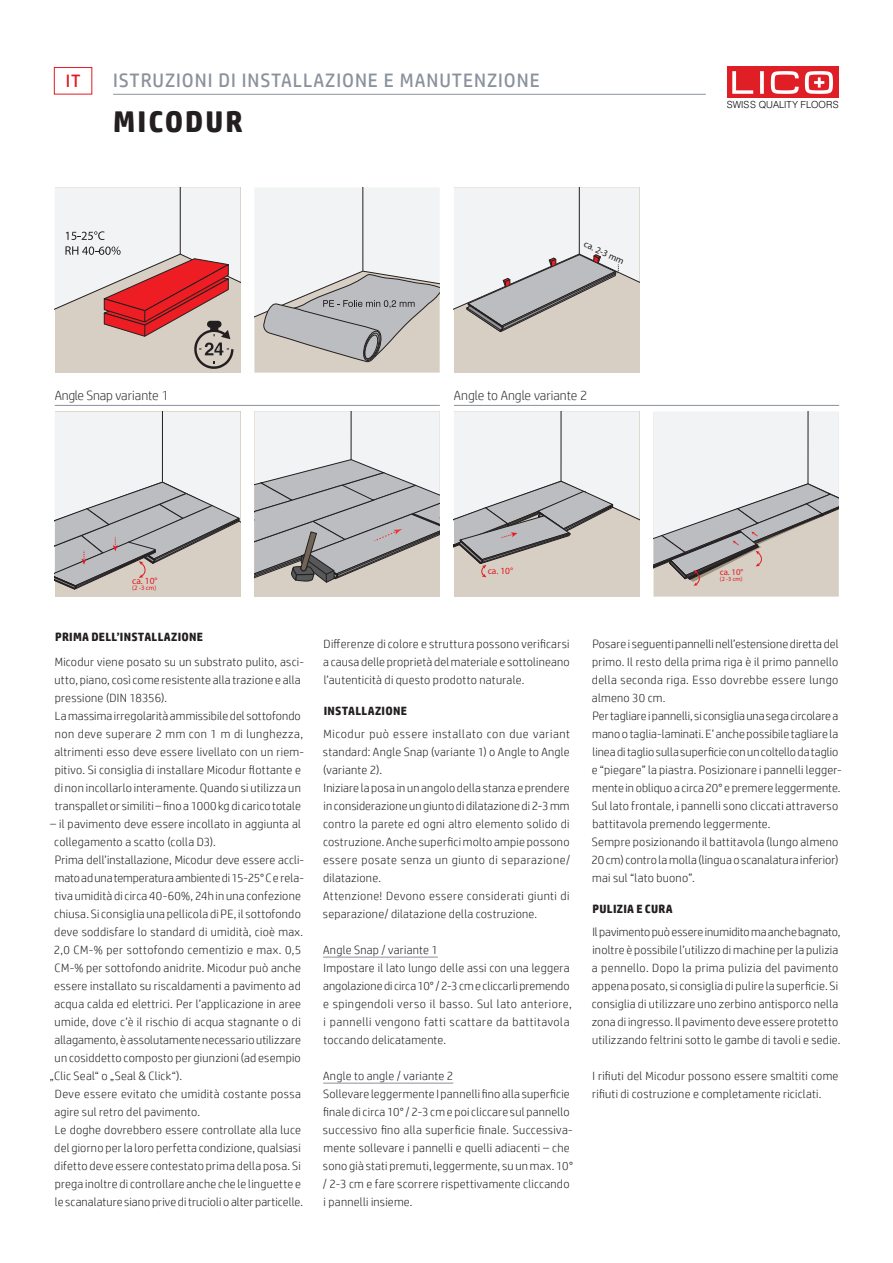
<style>
.page{position:relative;width:893px;height:1263px;background:#fff}
.page>*{position:absolute;margin:0;border:0;box-sizing:border-box;transform-origin:0 0}
.t1{font:700 30px "HP Simplified";letter-spacing:.07em;color:#231f20}
.t2{font:19.5px "HP Simplified";letter-spacing:.05em;color:#8b929c}
.t3{font:18px "HP Simplified";color:#e21a21}
.t4{font:300 13.35px "HP Simplified";color:#333233}
.Grundtext{font:300 12px/18px "HP Simplified";letter-spacing:.02em;color:#231f20}
.Überschrift{font:700 12px "HP Simplified";letter-spacing:.025em;color:#231f20}
.Grundtext-2{font:300 12px "HP Simplified";letter-spacing:-.005em;color:#231f20}
.Grund_unterstrichen{font:300 12px "HP Simplified";letter-spacing:.02em;color:#231f20}
.t5{font:300 9.75px "Swiss 721 BT";color:#090b0d}
.t6{font:9.45px "Myriad Pro";color:#e21a21}
.t7{font:9.45px "Myriad Pro";color:#231f20}
.t8{font:8.85px "Myriad Pro";color:#e21a21}
.t9{font:6.75px "Myriad Pro";color:#e21a21}
.t10{font:6.3px "Myriad Pro";color:#e21a21}
</style>
<div class="page">
<div style="left:54px;top:67px;width:38px;height:27px;border:1px solid #e21a21"></div>
<div style="left:727px;top:67px;width:111px;height:31px;background:#e01e25"></div>
<svg style="left:732px;top:71px;width:101px;height:23px"></svg>
<hr style="left:113px;top:94px;width:593px;height:1px;background:#8b929c">
<hr style="left:323px;top:957px;width:115px;height:1px;background:#8b929c">
<hr style="left:323px;top:1083px;width:130px;height:1px;background:#8b929c">
<div style="left:55px;top:187px;width:185px;height:186px;background:#d7cfc4"></div>
<svg style="left:55px;top:187px;width:185px;height:182px"></svg>
<svg style="left:454px;top:187px;width:185px;height:186px"></svg>
<div style="left:254px;top:411px;width:186px;height:186px;background:#d7cfc4"></div>
<svg style="left:254px;top:411px;width:186px;height:172px;background:#c7c7c7"></svg>
<div style="left:454px;top:411px;width:185px;height:186px;background:#d7cfc4"></div>
<svg style="left:454px;top:411px;width:185px;height:166px"></svg>
<div style="left:653px;top:412px;width:186px;height:185px;background:#d7cfc4"></div>
<svg style="left:653px;top:411px;width:186px;height:175px"></svg>
<div style="left:55px;top:412px;width:185px;height:185px;background:#d7cfc4"></div>
<svg style="left:55px;top:412px;width:185px;height:178px"></svg>
<svg style="left:254px;top:187px;width:186px;height:186px"></svg>
<hr style="left:55px;top:405px;width:385px;height:1px;background:#8b929c">
<hr style="left:454px;top:405px;width:385px;height:1px;background:#8b929c">
<h3 class="t3" style="left:66px;top:69px;width:16px">IT</h3>
<h2 class="t2" style="left:113px;top:67px;width:428px">ISTRUZIONI DI INSTALLAZIONE E MANUTENZIONE</h2>
<p class="t1" style="left:113px;top:102px;width:131px">MICODUR</p>
<p class="t7" style="left:587px;top:238px;width:45px;rotate:25deg">ca. 2-3 mm</p>
<p class="t4" style="left:55px;top:386px;width:116px">Angle Snap variante 1</p>
<p class="t4" style="left:454px;top:386px;width:135px">Angle to Angle variante 2</p>
<p class="t5" style="left:727px;top:99px;width:113px">SWISS QUALITY FLOORS</p>
<p class="t6" style="left:132px;top:575px;width:27px">ca. 10°</p>
<p class="t9" style="left:132px;top:584px;width:26px">(2 -3 cm)</p>
<p class="Überschrift" style="left:55px;top:629px;width:150px">PRIMA DELL’INSTALLAZIONE</p>
<p class="Grundtext" style="left:55px;top:653px;width:251px">Micodur viene posato su un substrato pulito, asci&shy;utto, piano, così come resistente alla trazione e alla pressione (DIN 18356).</p>
<p class="Grundtext" style="left:54px;top:707px;width:251px">La massima irregolarità ammissibile del sottofondo non deve superare 2 mm con 1 m di lunghezza, altrimenti esso deve essere livellato con un riem&shy;pitivo. Si consiglia di installare Micodur flottante e di non incollarlo interamente. Quando si utilizza un transpallet or similiti – fino a 1000 kg di carico totale</p>
<p class="Grundtext" style="left:54px;top:815px;width:248px;text-indent:-4px">– il pavimento deve essere incollato in aggiunta al collegamento a scatto (colla D3).</p>
<p class="Grundtext" style="left:55px;top:851px;width:251px">Prima dell’installazione, Micodur deve essere accli-</p>
<p class="Grundtext-2" style="left:55px;top:870px;width:251px">mato ad una temperatura ambiente di 15-25° C e rela-</p>
<p class="Grundtext" style="left:55px;top:887px;width:248px">tiva umidità di circa 40-60%, 24h in una confezione</p>
<p class="Grundtext" style="left:54px;top:905px;width:248px">chiusa. Si consiglia una pellicola di PE, il sottofondo</p>
<p class="Grundtext" style="left:54px;top:923px;width:250px">deve soddisfare lo standard di umidità, cioè max.</p>
<p class="Grundtext" style="left:54px;top:941px;width:249px">2,0 CM-% per sottofondo cementizio e max. 0,5</p>
<p class="Grundtext" style="left:55px;top:959px;width:248px">CM-% per sottofondo anidrite. Micodur può anche</p>
<p class="Grundtext" style="left:54px;top:977px;width:248px">essere installato su riscaldamenti a pavimento ad</p>
<p class="Grundtext" style="left:54px;top:995px;width:248px">acqua calda ed elettrici. Per l’applicazione in aree</p>
<p class="Grundtext" style="left:55px;top:1013px;width:248px">umide, dove c’è il rischio di acqua stagnante o di</p>
<p class="Grundtext" style="left:54px;top:1031px;width:248px">allagamento, è assolutamente necessario utilizzare</p>
<p class="Grundtext" style="left:55px;top:1049px;width:248px">un cosiddetto composto per giunzioni (ad esempio</p>
<p class="Grundtext" style="left:50px;top:1067px;width:134px">„Clic Seal“ o „Seal &amp; Click“).</p>
<p class="Grundtext" style="left:54px;top:1085px;width:248px">Deve essere evitato che umidità costante possa agire sul retro del pavimento.</p>
<p class="Grundtext" style="left:54px;top:1121px;width:250px">Le doghe dovrebbero essere controllate alla luce del giorno per la loro perfetta condizione, qualsiasi difetto deve essere contestato prima della posa. Si prega inoltre di controllare anche che le linguette e le scanalature siano prive di trucioli o alter particelle.</p>
<p class="t6" style="left:488px;top:565px;width:27px">ca. 10°</p>
<p class="t8" style="left:720px;top:566px;width:25px">ca. 10°</p>
<p class="t10" style="left:720px;top:575px;width:24px">(2 -3 cm)</p>
<p class="Grundtext" style="left:323px;top:635px;width:248px;text-align:justify">Differenze di colore e struttura possono verificarsi a causa delle proprietà del materiale e sottolineano l’autenticità di questo prodotto naturale.</p>
<p class="Überschrift" style="left:324px;top:703px;width:85px">INSTALLAZIONE</p>
<p class="Grundtext" style="left:323px;top:725px;width:249px;text-align:justify">Micodur può essere installato con due variant standard: Angle Snap (variante 1) o Angle to Angle (variante 2).</p>
<p class="Grundtext" style="left:323px;top:779px;width:249px;text-align:justify">Iniziare la posa in un angolo della stanza e prendere in considerazione un giunto di dilatazione di 2-3 mm contro la parete ed ogni altro elemento solido di costruzione. Anche superfici molto ampie possono essere posate senza un giunto di separazione/ dilatazione.</p>
<p class="Grundtext" style="left:323px;top:887px;width:248px">Attenzione! Devono essere considerati giunti di separazione/ dilatazione della costruzione.</p>
<p class="Grund_unterstrichen" style="left:323px;top:942px;width:116px">Angle Snap / variante 1</p>
<p class="Grundtext" style="left:323px;top:959px;width:250px">Impostare il lato lungo delle assi con una leggera angolazione di circa 10° / 2-3 cm e cliccarli premendo e spingendoli verso il basso. Sul lato anteriore, i pannelli vengono fatti scattare da battitavola toccando delicatamente.</p>
<p class="Grund_unterstrichen" style="left:323px;top:1068px;width:132px">Angle to angle / variante 2</p>
<p class="Grundtext" style="left:323px;top:1085px;width:252px">Sollevare leggermente I pannelli fino alla superficie finale di circa 10° / 2-3 cm e poi cliccare sul pannello successivo fino alla superficie finale. Successiva&shy;mente sollevare i pannelli e quelli adiacenti – che sono già stati premuti, leggermente, su un max. 10° / 2-3 cm e fare scorrere rispettivamente cliccando i pannelli insieme.</p>
<p class="Grundtext" style="left:592px;top:635px;width:248px;text-align:justify">Posare i seguenti pannelli nell’estensione diretta del primo. Il resto della prima riga è il primo pannello della seconda riga. Esso dovrebbe essere lungo almeno 30 cm.</p>
<p class="Grundtext" style="left:592px;top:707px;width:251px">Per tagliare i pannelli, si consiglia una sega circolare a mano o taglia-laminati. E’ anche possibile tagliare la linea di taglio sulla superficie con un coltello da taglio e “piegare” la piastra. Posizionare i pannelli legger&shy;mente in obliquo a circa 20° e premere leggermente.<br>Sul lato frontale, i pannelli sono cliccati attraverso battitavola premendo leggermente.</p>
<p class="Grundtext" style="left:591px;top:833px;width:249px;text-align:justify">Sempre posizionando il battitavola (lungo almeno 20 cm) contro la molla (lingua o scanalatura inferior) mai sul “lato buono”.</p>
<p class="Überschrift" style="left:593px;top:901px;width:82px">PULIZIA E CURA</p>
<p class="Grundtext" style="left:592px;top:923px;width:250px">Il pavimento può essere inumidito ma anche bagnato, inoltre è possibile l’utilizzo di machine per la pulizia a pennello. Dopo la prima pulizia del pavimento appena posato, si consiglia di pulire la superficie. Si consiglia di utilizzare uno zerbino antisporco nella zona di ingresso. Il pavimento deve essere protetto utilizzando feltrini sotto le gambe di tavoli e sedie.</p>
<p class="Grundtext" style="left:592px;top:1067px;width:248px">I rifiuti del Micodur possono essere smaltiti come rifiuti di costruzione e completamente riciclati.</p>
</div>
